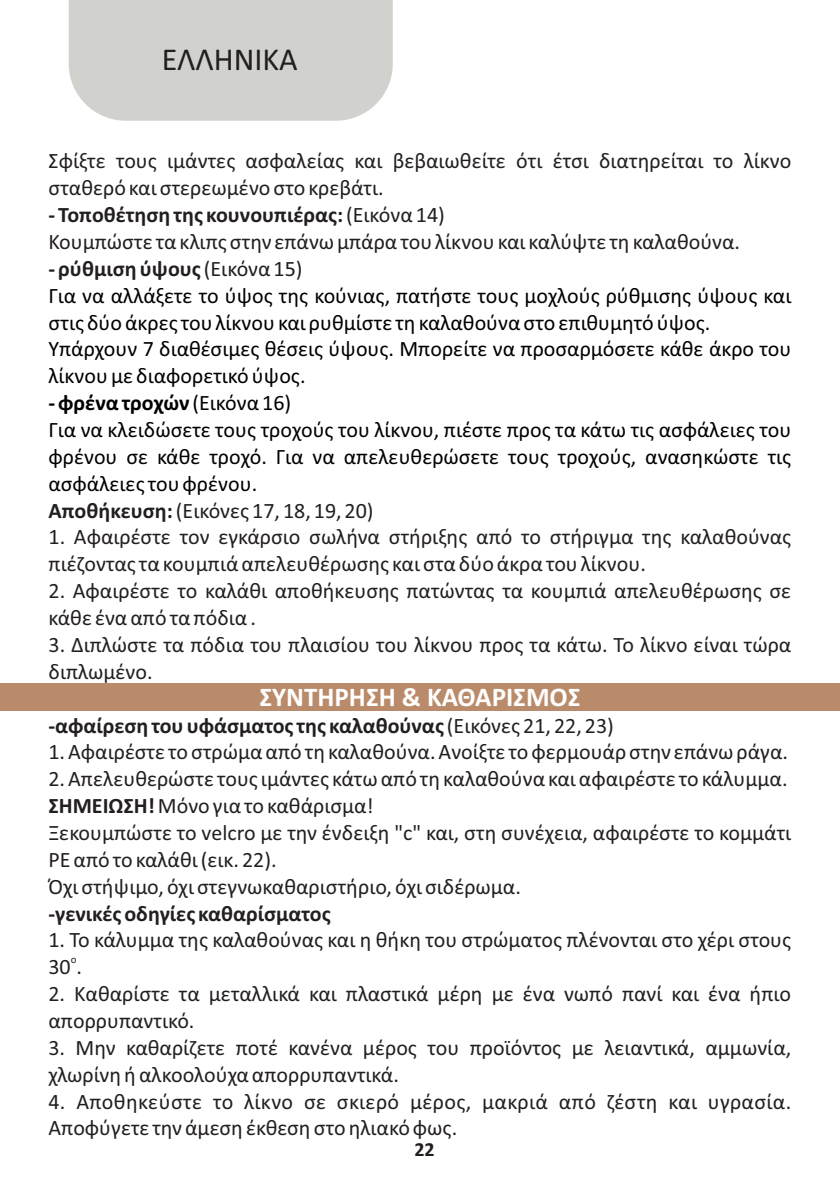
<style>
.page{position:relative;width:840px;height:1191px;background:#fff}
.page>*{position:absolute;margin:0;border:0;box-sizing:border-box;transform-origin:0 0}
.t1{font:32px "Calibri";color:#231f20}
.t2{font:700 27px "Calibri";color:#fff}
.t3{font:22px/26.8px "Calibri";color:#231f20}
.t4{font:22px/26.8px "Calibri";color:#000002}
.t5{font:700 22px "Calibri";color:#231f20}
.t6{font:700 20px "Calibri";color:#231f20}
.t7{font:11px "Calibri";color:#231f20}
.s1{font-weight:700}
.s2{font-weight:700;color:#231f20}
.s3{color:#231f20}
.s4{font-weight:400}
</style>
<div class="page">
<div style="left:69px;top:0;width:323px;height:121px;background:#d1d1ce"></div>
<div style="left:0;top:683px;width:839px;height:28px;background:#ba8b6a"></div>
<h1 class="t1" style="left:162px;top:46px;width:137px">ΕΛΛΗΝΙΚΑ</h1>
<p class="t3" style="left:49px;top:149px;width:744px">Σφίξτε τους ιμάντες ασφαλείας και βεβαιωθείτε ότι έτσι διατηρείται το λίκνο σταθερό και στερεωμένο στο κρεβάτι.</p>
<p class="t3" style="left:49px;top:203px;width:692px"><span class="s1">- Τοποθέτηση της κουνουπιέρας:</span> (Εικόνα14)<br>Κουμπώστε τα κλιπς στην επάνω μπάρα του λίκνου και καλύψτε τη καλαθούνα.</p>
<p class="t4" style="left:48px;top:257px;width:744px"><span class="s2">- ρύθμιση ύψους</span> <span class="s3">(Εικόνα 15)<br></span>Για να αλλάξετε το ύψος της κούνιας, πατήστε τους μοχλούς ρύθμισης ύψους και στις δύο άκρες του λίκνου και ρυθμίστε τη καλαθούνα στο επιθυμητό ύψος.<br>Υπάρχουν 7 διαθέσιμες θέσεις ύψους. Μπορείτε να προσαρμόσετε κάθε άκρο του λίκνου με διαφορετικό ύψος.</p>
<p class="t4" style="left:48px;top:391px;width:744px"><span class="s1">- φρένα τροχών</span> (Εικόνα 16)<br>Για να κλειδώσετε τους τροχούς του λίκνου, πιέστε προς τα κάτω τις ασφάλειες του φρένου σε κάθε τροχό. Για να απελευθερώσετε τους τροχούς, ανασηκώστε τις ασφάλειες του φρένου.<br><span class="s2">Αποθήκευση:</span> <span class="s3">(Εικόνες 17, 18, 19, 20)</span></p>
<p class="t3" style="left:48px;top:525px;width:744px">1. Αφαιρέστε τον εγκάρσιο σωλήνα στήριξης από το στήριγμα της καλαθούνας πιέζοντας τα κουμπιά απελευθέρωσης και στα δύο άκρα του λίκνου.</p>
<p class="t3" style="left:48px;top:579px;width:744px">2. Αφαιρέστε το καλάθι αποθήκευσης πατώντας τα κουμπιά απελευθέρωσης σε κάθε ένα από τα πόδια .</p>
<p class="t3" style="left:48px;top:633px;width:744px">3. Διπλώστε τα πόδια του πλαισίου του λίκνου προς τα κάτω. Το λίκνο είναι τώρα διπλωμένο.</p>
<p class="t5" style="left:48px;top:716px;width:566px">-αφαίρεση του υφάσματος της καλαθούνας <span class="s4">(Εικόνες 21, 22, 23)</span></p>
<p class="t3" style="left:48px;top:740px;width:740px">1. Αφαιρέστε το στρώμα από τη καλαθούνα. Ανοίξτε το φερμουάρ στην επάνω ράγα.</p>
<p class="t3" style="left:48px;top:767px;width:743px">2. Απελευθερώστε τους ιμάντες κάτω από τη καλαθούνα και αφαιρέστε το κάλυμμα.<br><span class="s1">ΣΗΜΕΙΩΣΗ!</span>Μόνο για το καθάρισμα!<br>Ξεκουμπώστε το velcro με την ένδειξη "c" και, στη συνέχεια, αφαιρέστε το κομμάτι PE από το καλάθι (εικ. 22).<br>Όχι στήψιμο, όχι στεγνωκαθαριστήριο, όχι σιδέρωμα.</p>
<p class="t5" style="left:48px;top:904px;width:284px">-γενικές οδηγίες καθαρίσματος</p>
<p class="t3" style="left:48px;top:928px;width:744px">1. Το κάλυμμα της καλαθούνας και η θήκη του στρώματος πλένονται στο χέρι στους</p>
<p class="t7" style="left:71px;top:955px;width:7px">ο</p>
<p class="t3" style="left:48px;top:955px;width:35px">30 .</p>
<p class="t3" style="left:48px;top:982px;width:743px">2. Καθαρίστε τα μεταλλικά και πλαστικά μέρη με ένα νωπό πανί και ένα ήπιο απορρυπαντικό.</p>
<p class="t3" style="left:48px;top:1036px;width:744px">3. Μην καθαρίζετε ποτέ κανένα μέρος του προϊόντος με λειαντικά, αμμωνία, χλωρίνη ή αλκοολούχα απορρυπαντικά.</p>
<p class="t3" style="left:48px;top:1089px;width:744px">4. Αποθηκεύστε το λίκνο σε σκιερό μέρος, μακριά από ζέστη και υγρασία.<br>Αποφύγετε την άμεση έκθεση στο ηλιακό φως.</p>
<p class="t2" style="left:259px;top:685px;width:322px">ΣΥΝΤΗΡΗΣΗ &amp; ΚΑΘΑΡΙΣΜΟΣ</p>
<p class="t6" style="left:414px;top:1140px;width:22px">22</p>
</div>
